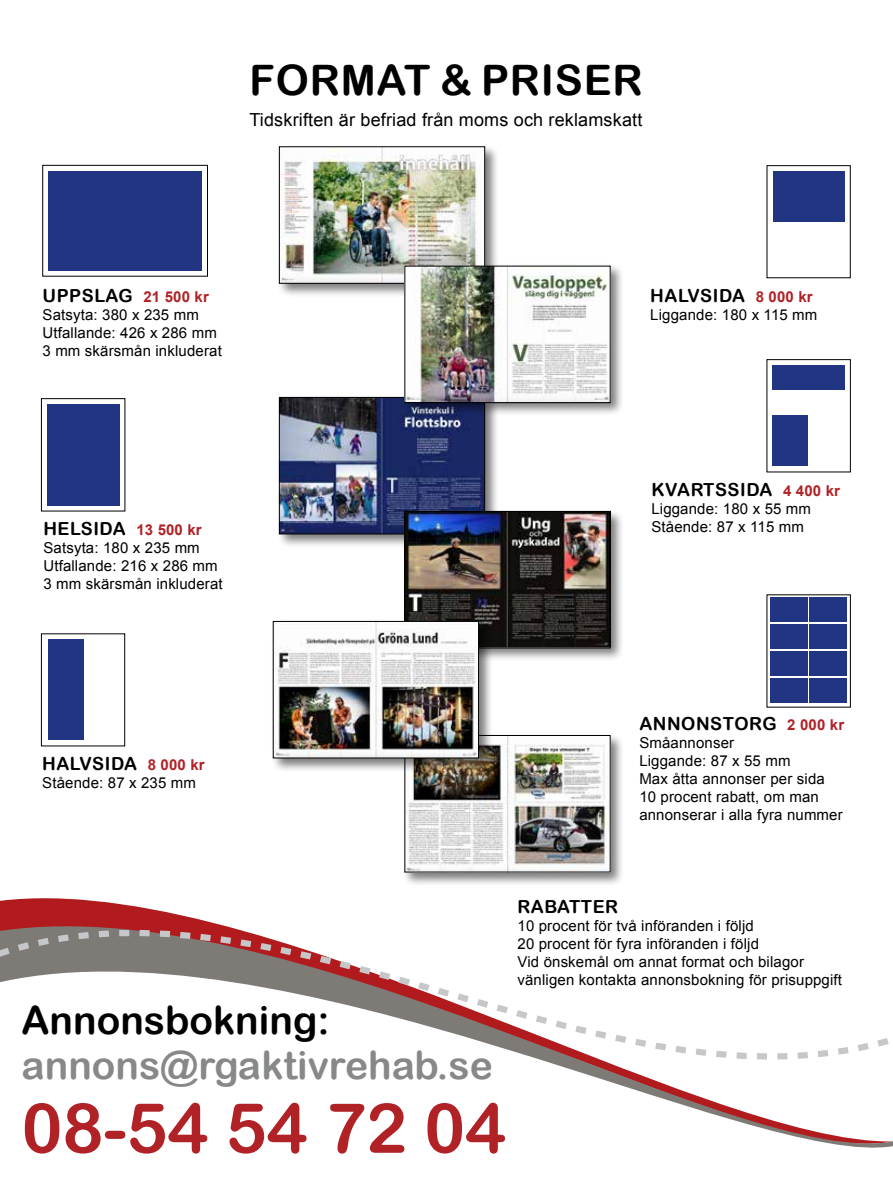
<style>
.page{position:relative;width:893px;height:1191px;background:#fff}
.page>*{position:absolute;margin:0;border:0;box-sizing:border-box;transform-origin:0 0}
.t1{font:69px "Arial Rounded MT Bold";color:#b02226}
.t2{font:42px "Arial Rounded MT Bold";letter-spacing:.02em;color:#000}
.t3{font:39px "Arial Rounded MT Bold";color:#87888a}
.t4{font:39px "Arial Rounded MT Bold";color:#000}
.t5{font:18px "Arial Rounded MT Bold";letter-spacing:.03em;color:#000}
.t6{font:18px "Arial";letter-spacing:.01em;color:#000}
.t7{font:15px/18px "Arial";letter-spacing:.01em;color:#000}
.s1{font-family:"Arial";font-weight:700;font-size:15px;color:#b02226}
</style>
<div class="page">
<svg style="left:751px;top:1125px;width:142px;height:23px"></svg>
<svg style="left:0;top:898px;width:889px;height:227px"></svg>
<div style="left:772px;top:415px;width:36px;height:51px;background:#223582"></div>
<div style="left:772px;top:365px;width:73px;height:25px;background:#223582"></div>
<div style="left:773px;top:171px;width:72px;height:51px;background:#223582"></div>
<div style="left:41px;top:398px;width:84px;height:113px;background:#fff;border:1px solid #000"></div>
<div style="left:47px;top:404px;width:72px;height:101px;background:#223582"></div>
<div style="left:41px;top:633px;width:84px;height:113px;background:#fff;border:1px solid #000"></div>
<div style="left:48px;top:639px;width:36px;height:101px;background:#223582"></div>
<div style="left:43px;top:165px;width:165px;height:111px;background:#fff;border:1px solid #000"></div>
<div style="left:49px;top:171px;width:153px;height:100px;background:#223582"></div>
<svg style="left:767px;top:594px;width:84px;height:113px"></svg>
<div style="left:810px;top:597px;width:37px;height:25px;background:#223582"></div>
<div style="left:810px;top:678px;width:37px;height:25px;background:#223582"></div>
<div style="left:810px;top:651px;width:37px;height:25px;background:#223582"></div>
<div style="left:810px;top:624px;width:37px;height:25px;background:#223582"></div>
<div style="left:770px;top:597px;width:37px;height:25px;background:#223582"></div>
<div style="left:770px;top:678px;width:37px;height:25px;background:#223582"></div>
<div style="left:770px;top:651px;width:37px;height:25px;background:#223582"></div>
<div style="left:770px;top:624px;width:37px;height:25px;background:#223582"></div>
<div style="left:277px;top:144px;width:222px;height:154px;background:#000;opacity:.51"></div>
<img style="left:281px;top:149px;width:202px;height:132px">
<div style="left:279px;top:147px;width:206px;height:136px;border:1px solid #000"></div>
<div style="left:277px;top:395px;width:222px;height:153px;background:#000;opacity:.51"></div>
<img style="left:281px;top:399px;width:202px;height:133px">
<div style="left:279px;top:397px;width:206px;height:137px;border:1px solid #000"></div>
<div style="left:402px;top:509px;width:222px;height:153px;background:#000;opacity:.51"></div>
<img style="left:407px;top:513px;width:201px;height:133px">
<div style="left:405px;top:511px;width:205px;height:137px;border:1px solid #000"></div>
<div style="left:402px;top:733px;width:222px;height:153px;background:#000;opacity:.51"></div>
<img style="left:407px;top:737px;width:201px;height:133px">
<div style="left:271px;top:619px;width:222px;height:153px;background:#000;opacity:.51"></div>
<img style="left:275px;top:623px;width:202px;height:133px">
<div style="left:273px;top:621px;width:206px;height:137px;border:1px solid #000"></div>
<div style="left:402px;top:264px;width:222px;height:153px;background:#000;opacity:.51"></div>
<img style="left:407px;top:268px;width:201px;height:133px">
<div style="left:405px;top:266px;width:205px;height:137px;border:1px solid #000"></div>
<h2 class="t2" style="left:249px;top:55px;width:395px">FORMAT &amp; PRISER</h2>
<p class="t6" style="left:249px;top:108px;width:394px">Tidskriften är befriad från moms och reklamskatt</p>
<p class="t5" style="left:43px;top:285px;width:168px">UPPSLAG <span class="s1">21 500 kr</span></p>
<p class="t7" style="left:43px;top:306px;width:181px">Satsyta: 380 x 235 mm<br>Utfallande: 426 x 286 mm<br>3 mm skärsmån inkluderat</p>
<p class="t5" style="left:43px;top:518px;width:160px">HELSIDA <span class="s1">13 500 kr</span></p>
<p class="t7" style="left:43px;top:539px;width:181px">Satsyta: 180 x 235 mm<br>Utfallande: 216 x 286 mm<br>3 mm skärsmån inkluderat</p>
<p class="t5" style="left:42px;top:753px;width:164px">HALVSIDA <span class="s1">8 000 kr</span></p>
<p class="t7" style="left:42px;top:774px;width:155px">Stående: 87 x 235 mm</p>
<p class="t5" style="left:650px;top:285px;width:164px">HALVSIDA <span class="s1">8 000 kr</span></p>
<p class="t7" style="left:650px;top:306px;width:169px">Liggande: 180 x 115 mm</p>
<p class="t5" style="left:651px;top:479px;width:190px">KVARTSSIDA <span class="s1">4 400 kr</span></p>
<p class="t7" style="left:651px;top:500px;width:161px">Liggande: 180 x 55 mm<br>Stående: 87 x 115 mm</p>
<p class="t5" style="left:639px;top:713px;width:206px">ANNONSTORG <span class="s1">2 000 kr</span></p>
<p class="t7" style="left:639px;top:734px;width:205px">Småannonser<br>Liggande: 87 x 55 mm<br>Max åtta annonser per sida<br>10 procent rabatt, om man annonserar i alla fyra nummer</p>
<p class="t5" style="left:517px;top:895px;width:102px">RABATTER</p>
<p class="t7" style="left:517px;top:916px;width:326px">10 procent för två införanden i följd<br>20 procent för fyra införanden i följd<br>Vid önskemål om annat format och bilagor vänligen kontakta annonsbokning för prisuppgift</p>
<h3 class="t4" style="left:22px;top:997px;width:309px">Annonsbokning:</h3>
<h3 class="t3" style="left:22px;top:1042px;width:473px">annons@rgaktivrehab.se</h3>
<h1 class="t1" style="left:22px;top:1087px;width:486px">08-54 54 72 04</h1>
</div>
